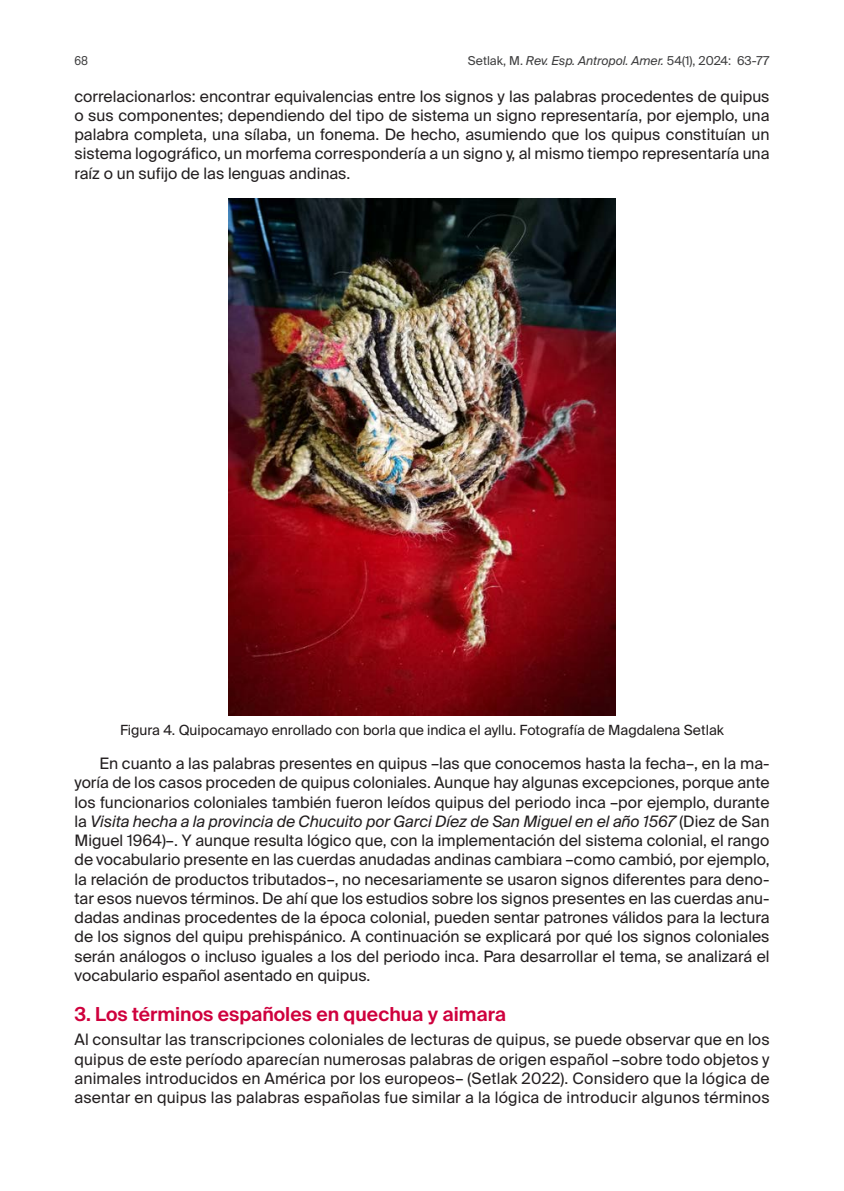
<style>
.page{position:relative;width:844px;height:1191px;background:#fff}
.page>*{position:absolute;margin:0;border:0;box-sizing:border-box;transform-origin:0 0}
._000-LADILLO_01{font:600 19.25px "Suisse Intl";color:#cf003d}
._000-TXT_GENERAL{font:15.75px/19.2px "Suisse Intl";color:#231f20;text-align:justify}
._000-PRIMER_PARRAFO{font:15.75px/19.2px "Suisse Intl";letter-spacing:.01em;color:#231f20;text-align:justify}
._000-Pie_figuras_y_tablas{font:14px "Suisse Intl";color:#231f20}
.t1{font:12.25px "Suisse Intl";color:#3e3e3f}
.t2{font:12.25px "Suisse Intl";color:#3e3e3f;scale:.9 1}
.s1{font-style:italic}
</style>
<div class="page">
<img style="left:228px;top:198px;width:387px;height:517px">
<p class="t2" style="left:74px;top:54px;width:17px">68</p>
<p class="t1" style="left:467px;top:54px;width:303px">Setlak, M. <span class="s1">Rev. Esp. Antropol. Amer.</span> 54(1), 2024: 63-77</p>
<p class="_000-TXT_GENERAL" style="left:74px;top:86px;width:696px">correlacionarlos: encontrar equivalencias entre los signos y las palabras procedentes de quipus o sus componentes; dependiendo del tipo de sistema un signo representaría, por ejemplo, una palabra completa, una sílaba, un fonema. De hecho, asumiendo que los quipus constituían un sistema logográfico, un morfema correspondería a un signo y, al mismo tiempo representaría una raíz o un sufijo de las lenguas andinas.</p>
<p class="_000-Pie_figuras_y_tablas" style="left:120px;top:722px;width:605px">Figura 4. Quipocamayo enrollado con borla que indica el ayllu. Fotografía de Magdalena Setlak</p>
<p class="_000-TXT_GENERAL" style="left:74px;top:754px;width:696px;text-indent:25px">En cuanto a las palabras presentes en quipus –las que conocemos hasta la fecha–, en la ma&shy;yoría de los casos proceden de quipus coloniales. Aunque hay algunas excepciones, porque ante los funcionarios coloniales también fueron leídos quipus del periodo inca –por ejemplo, durante la <span class="s1">Visita hecha a la provincia de Chucuito por Garci Díez de San Miguel en el año 1567</span> (Diez de San Miguel 1964)–. Y aunque resulta lógico que, con la implementación del sistema colonial, el rango de vocabulario presente en las cuerdas anudadas andinas cambiara –como cambió, por ejemplo, la relación de productos tributados–, no necesariamente se usaron signos diferentes para deno&shy;tar esos nuevos términos. De ahí que los estudios sobre los signos presentes en las cuerdas anu&shy;dadas andinas procedentes de la época colonial, pueden sentar patrones válidos para la lectura de los signos del quipu prehispánico. A continuación se explicará por qué los signos coloniales serán análogos o incluso iguales a los del periodo inca. Para desarrollar el tema, se analizará el vocabulario español asentado en quipus.</p>
<p class="_000-LADILLO_01" style="left:74px;top:1003px;width:433px">3. Los términos españoles en quechua y aimara</p>
<p class="_000-PRIMER_PARRAFO" style="left:74px;top:1030px;width:696px">Al consultar las transcripciones coloniales de lecturas de quipus, se puede observar que en los quipus de este período aparecían numerosas palabras de origen español –sobre todo objetos y animales introducidos en América por los europeos– (Setlak 2022). Considero que la lógica de asentar en quipus las palabras españolas fue similar a la lógica de introducir algunos términos</p>
</div>
